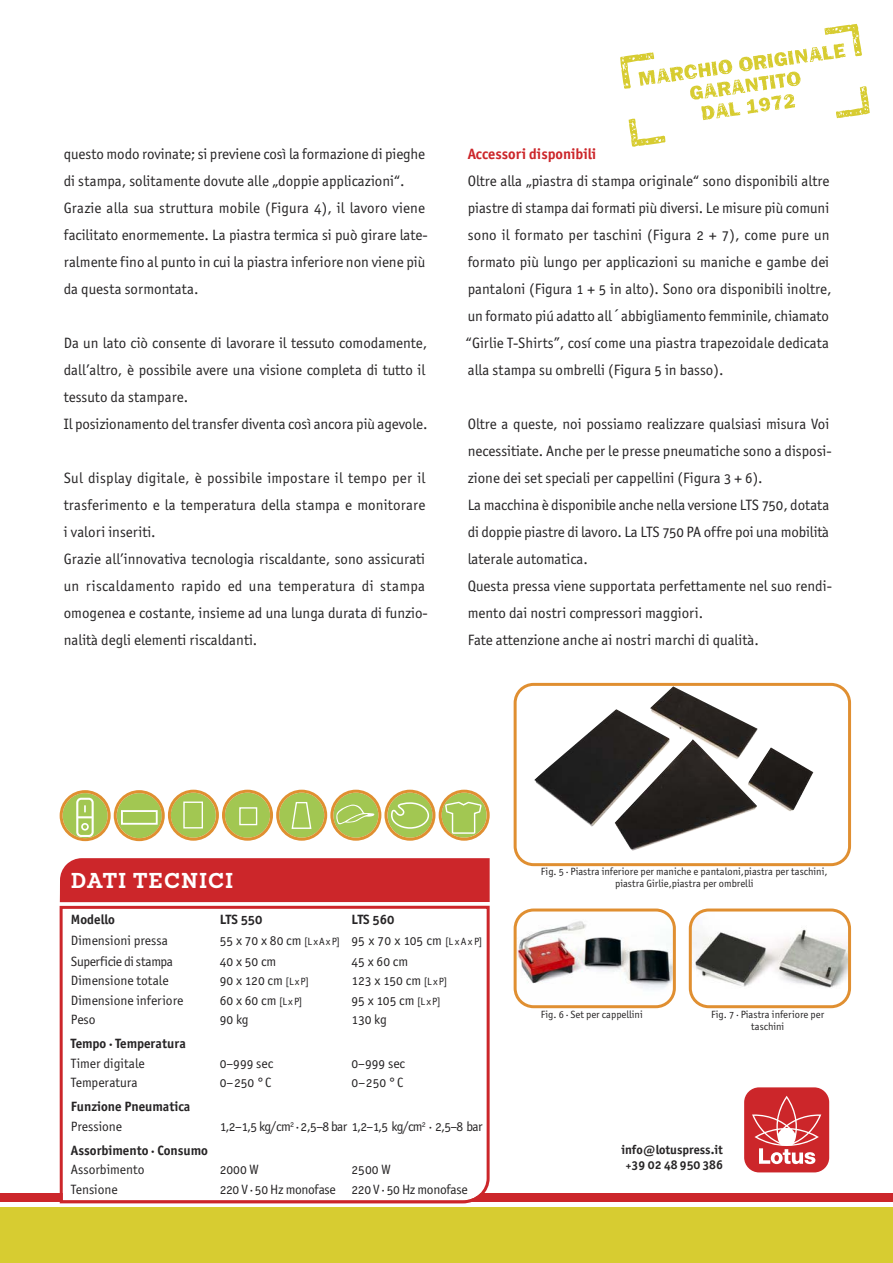
<style>
.page{position:relative;width:893px;height:1263px;background:#fff}
.page>*{position:absolute;margin:0;border:0;box-sizing:border-box;transform-origin:0 0}
.t1{font:700 21px "Sanchez";letter-spacing:.05em;color:#fff}
.t2{font:15px/27px "Officina San ITC Book OS";color:#272526}
.t3{font:15px "Officina San ITC Bold OS";color:#cc262a}
.t4{font:13.5px "Officina San ITC Book OS";color:#272526}
.t5{font:13.5px "Officina San ITC Bold OS";color:#272526}
.t6{font:13.5px "Officina San ITC Book OS";letter-spacing:-.05em;color:#272526}
.t7{font:13.5px "Officina San ITC Book OS";letter-spacing:-.025em;color:#272526}
.t8{font:13.5px "Officina San ITC Book OS";letter-spacing:-.03em;color:#272526}
.t9{font:12.75px/15.3px "Officina San ITC Bold OS";color:#272526;text-align:center}
.t10{font:10.5px/12px "Officina San ITC Book OS";color:#272526;text-align:center}
.s1{font-family:"Lucida Grande"}
.s2{font-size:10.5px}
</style>
<div class="page">
<div style="left:0;top:1208px;width:893px;height:55px;background:#d7cc31"></div>
<div style="left:0;top:1194px;width:893px;height:8px;background:#cc262a"></div>
<div style="left:744px;top:1087px;width:85px;height:85px;background:#cc262a;border-radius:15px"></div>
<svg style="left:752px;top:1096px;width:69px;height:68px"></svg>
<svg style="left:620px;top:24px;width:250px;height:123px"></svg>
<svg style="left:689px;top:908px;width:162px;height:100px"></svg>
<svg style="left:514px;top:908px;width:162px;height:100px"></svg>
<svg style="left:514px;top:683px;width:337px;height:183px"></svg>
<svg style="left:60px;top:790px;width:430px;height:51px"></svg>
<div style="left:60px;top:858px;width:430px;height:44px;background:#cc262a"></div>
<svg style="left:60px;top:906px;width:430px;height:297px"></svg>
<p class="t2" style="left:64px;top:142px;width:365px">questo modo rovinate; si previene così la formazione di pieghe di stampa, solitamente dovute alle „doppie applicazioni“.<br>Grazie alla sua struttura mobile (Figura 4), il lavoro viene facilitato enormemente. La piastra termica si può girare late&shy;ralmente fino al punto in cui la piastra inferiore non viene più da questa sormontata.</p>
<p class="t2" style="left:64px;top:331px;width:365px">Da un lato ciò consente di lavorare il tessuto comodamente, dall’altro, è possibile avere una visione completa di tutto il tessuto da stampare.<br>Il posizionamento del transfer diventa così ancora più agevole.</p>
<p class="t2" style="left:64px;top:466px;width:366px">Sul display digitale, è possibile impostare il tempo per il trasferimento e la temperatura della stampa e monitorare i valori inseriti.<br>Grazie all’innovativa tecnologia riscaldante, sono assicurati un riscaldamento rapido ed una temperatura di stampa omogenea e costante, insieme ad una lunga durata di funzio&shy;nalità degli elementi riscaldanti.</p>
<p class="t3" style="left:468px;top:147px;width:130px">Accessori disponibili</p>
<p class="t2" style="left:466px;top:169px;width:367px">Oltre alla „piastra di stampa originale“ sono disponibili altre piastre di stampa dai formati più diversi. Le misure più comuni sono il formato per taschini (Figura 2 + 7), come pure un formato più lungo per applicazioni su maniche e gambe dei pantaloni (Figura 1 + 5 in alto). Sono ora disponibili inoltre, un formato piú adatto all<span class="s1">´</span>abbigliamento femminile, chiamato “Girlie T-Shirts”, cosí come una piastra trapezoidale dedicata alla stampa su ombrelli (Figura 5 in basso).</p>
<p class="t2" style="left:468px;top:412px;width:366px">Oltre a queste, noi possiamo realizzare qualsiasi misura Voi necessitiate. Anche per le presse pneumatiche sono a disposi&shy;zione dei set speciali per cappellini (Figura 3 + 6).<br>La macchina è disponibile anche nella versione LTS 750, dotata di doppie piastre di lavoro. La LTS 750 PA offre poi una mobilità laterale automatica.<br>Questa pressa viene supportata perfettamente nel suo rendi&shy;mento dai nostri compressori maggiori.<br>Fate attenzione anche ai nostri marchi di qualità.</p>
<p class="t10" style="left:541px;top:866px;width:288px">Fig. 5 · Piastra inferiore per maniche e pantaloni,piastra per taschini,</p>
<h1 class="t1" style="left:71px;top:873px;width:164px">DATI TECNICI</h1>
<p class="t10" style="left:615px;top:878px;width:140px">piastra Girlie,piastra per ombrelli</p>
<p class="t5" style="left:71px;top:913px;width:46px">Modello</p>
<p class="t5" style="left:220px;top:913px;width:44px">LTS 550</p>
<p class="t5" style="left:352px;top:913px;width:44px">LTS 560</p>
<p class="t4" style="left:71px;top:935px;width:99px">Dimensioni pressa</p>
<p class="t4" style="left:220px;top:935px;width:264px">55 x 70 x 80 cm <span class="s2">[L x A x P]</span> 95 x 70 x 105 cm <span class="s2">[L x A x P]</span></p>
<p class="t8" style="left:71px;top:956px;width:104px">Superficie di stampa</p>
<p class="t4" style="left:220px;top:956px;width:58px">40 x 50 cm</p>
<p class="t4" style="left:352px;top:956px;width:58px">45 x 60 cm</p>
<p class="t4" style="left:71px;top:975px;width:99px">Dimensione totale</p>
<p class="t4" style="left:220px;top:975px;width:91px">90 x 120 cm <span class="s2">[L x P]</span></p>
<p class="t4" style="left:352px;top:975px;width:97px">123 x 150 cm <span class="s2">[L x P]</span></p>
<p class="t4" style="left:71px;top:995px;width:114px">Dimensione inferiore</p>
<p class="t4" style="left:220px;top:995px;width:84px">60 x 60 cm <span class="s2">[L x P]</span></p>
<p class="t4" style="left:352px;top:995px;width:91px">95 x 105 cm <span class="s2">[L x P]</span></p>
<p class="t4" style="left:71px;top:1014px;width:26px">Peso</p>
<p class="t4" style="left:220px;top:1014px;width:30px">90 kg</p>
<p class="t4" style="left:352px;top:1014px;width:37px">130 kg</p>
<p class="t5" style="left:71px;top:1037px;width:116px">Tempo · Temperatura</p>
<p class="t4" style="left:71px;top:1058px;width:75px">Timer digitale</p>
<p class="t4" style="left:220px;top:1058px;width:55px">0–999 sec</p>
<p class="t4" style="left:352px;top:1058px;width:55px">0–999 sec</p>
<p class="t4" style="left:71px;top:1077px;width:68px">Temperatura</p>
<p class="t4" style="left:220px;top:1077px;width:53px">0 – 250 ° C</p>
<p class="t4" style="left:352px;top:1077px;width:53px">0 – 250 ° C</p>
<p class="t5" style="left:71px;top:1100px;width:121px">Funzione Pneumatica</p>
<p class="t4" style="left:71px;top:1121px;width:53px">Pressione</p>
<p class="t6" style="left:220px;top:1121px;width:264px">1,2–1,5 kg/cm<sup>2</sup> · 2,5–8 bar 1,2–1,5 kg/cm<sup>2</sup> · 2,5–8 bar</p>
<p class="t5" style="left:71px;top:1144px;width:139px">Assorbimento · Consumo</p>
<p class="t4" style="left:71px;top:1164px;width:75px">Assorbimento</p>
<p class="t4" style="left:220px;top:1164px;width:41px">2000 W</p>
<p class="t4" style="left:352px;top:1164px;width:41px">2500 W</p>
<p class="t4" style="left:71px;top:1184px;width:48px">Tensione</p>
<p class="t7" style="left:220px;top:1184px;width:249px">220 V · 50 Hz monofase 220 V · 50 Hz monofase</p>
<p class="t10" style="left:711px;top:1009px;width:115px">Fig. 7 · Piastra inferiore per taschini</p>
<p class="t10" style="left:541px;top:1010px;width:103px">Fig. 6 · Set per cappellini</p>
<p class="t9" style="left:621px;top:1143px;width:103px">info@lotuspress.it <span class="s2">+</span>39 02 48 950 386</p>
</div>
